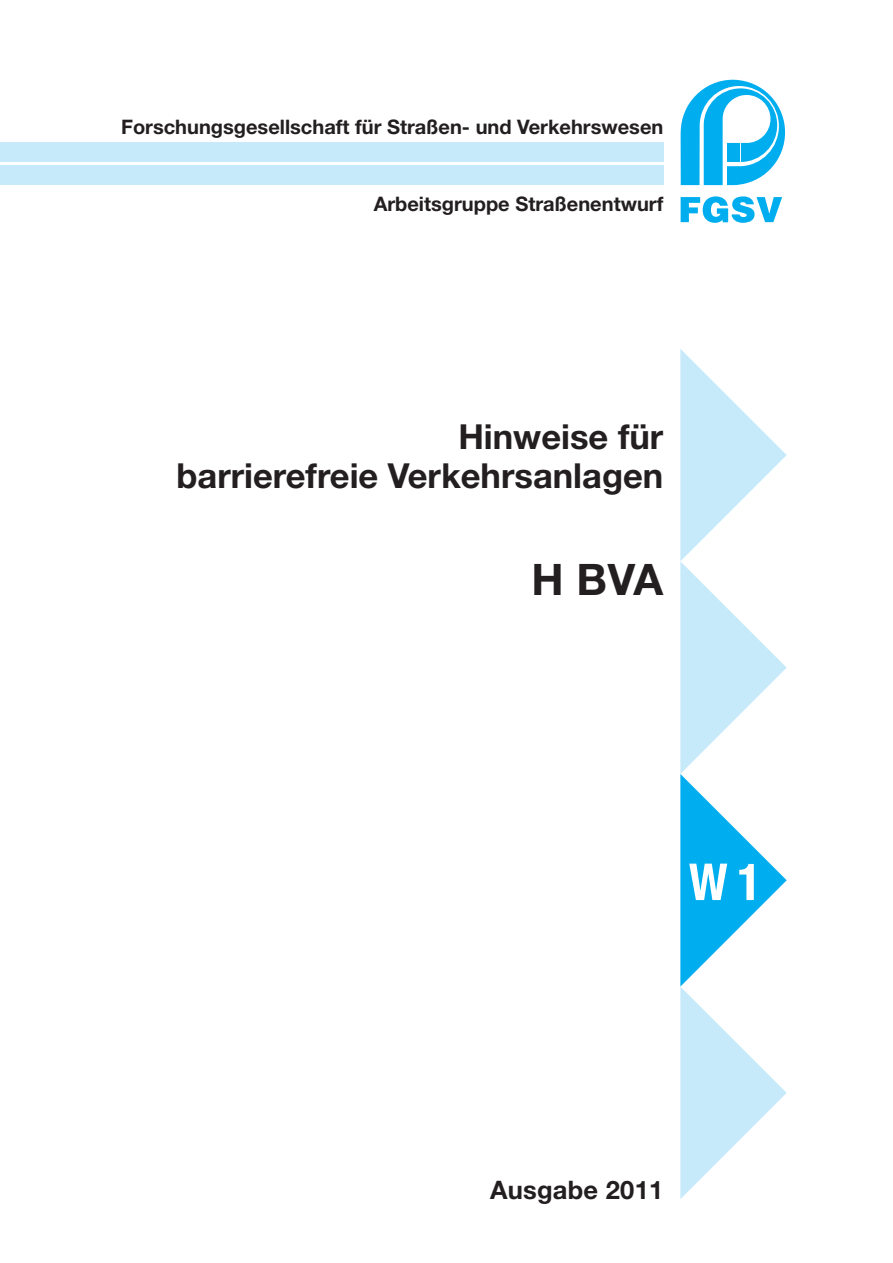
<style>
.page{position:relative;width:893px;height:1263px;background:#fff}
.page>*{position:absolute;margin:0;border:0;box-sizing:border-box;transform-origin:0 0}
.t1{font:700 condensed 51px "Helvetica Neue";color:#fff}
.t2{font:700 43.5px "Helvetica Neue";color:#231f20}
.t3{font:700 34.5px/39px "Helvetica Neue";color:#231f20;text-align:right}
.t4{font:700 25.5px "Helvetica Neue";letter-spacing:.01em;color:#231f20}
.t5{font:700 20.1px "Helvetica Neue";color:#231f20}
</style>
<div class="page">
<div style="left:0;top:142px;width:663px;height:20px;background:#c6eafa"></div>
<div style="left:0;top:166px;width:663px;height:19px;background:#c6eafa"></div>
<svg style="left:681px;top:80px;width:104px;height:105px"></svg>
<svg style="left:681px;top:196px;width:101px;height:27px"></svg>
<svg style="left:680px;top:349px;width:107px;height:850px"></svg>
<p class="t5" style="left:121px;top:114px;width:544px">Forschungsgesellschaft für Straßen- und Verkehrswesen</p>
<p class="t5" style="left:374px;top:191px;width:291px">Arbeitsgruppe Straßenentwurf</p>
<h3 class="t3" style="left:177px;top:416px;width:488px">Hinweise für<br>barrierefreie Verkehrsanlagen</h3>
<h2 class="t2" style="left:531px;top:553px;width:133px">H BVA</h2>
<h1 class="t1" style="left:689px;top:851px;width:74px">W 1</h1>
<p class="t4" style="left:490px;top:1174px;width:175px">Ausgabe 2011</p>
</div>
